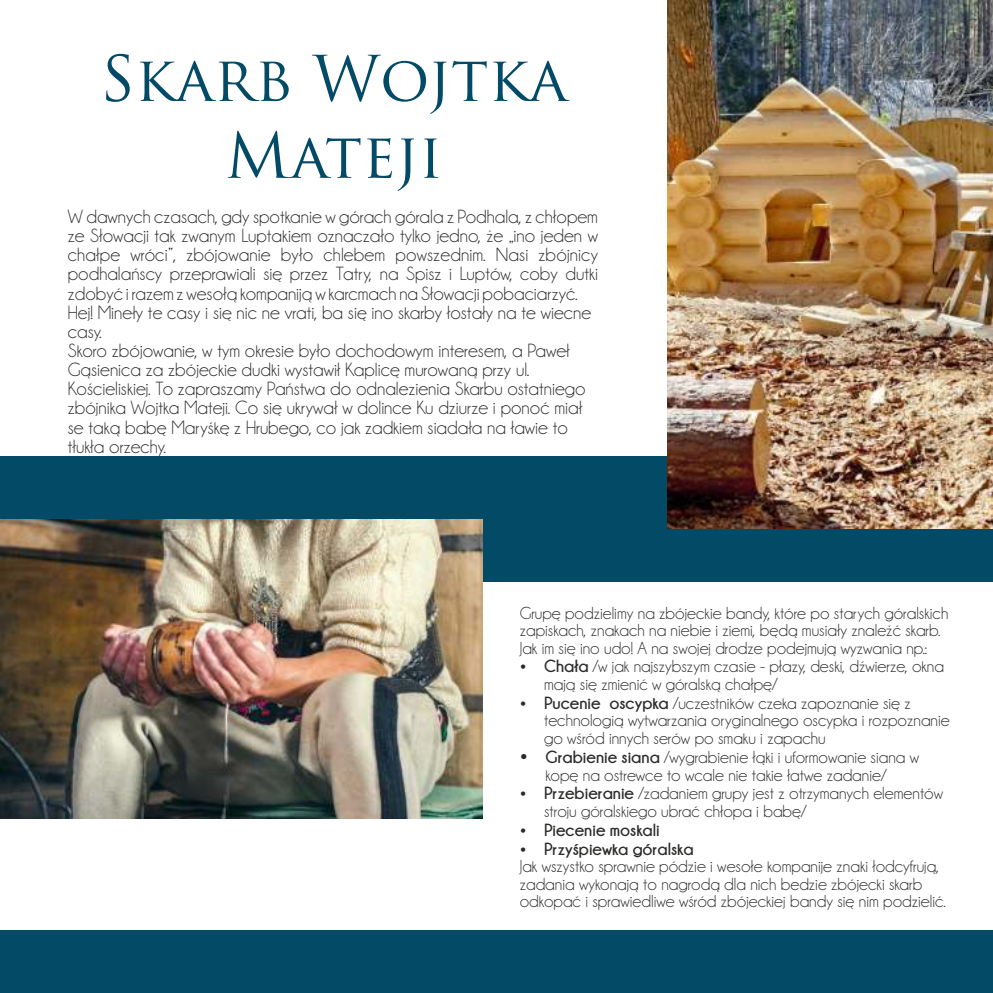
<style>
.page{position:relative;width:993px;height:993px;background:#fff}
.page>*{position:absolute;margin:0;border:0;box-sizing:border-box;transform-origin:0 0}
.t1{font:61.25px/76.8px "Trajan Pro";color:#024a66;text-align:center}
.t2{font:19.25px/19.1px "Champagne&Limousines";color:#2b2a29}
.t3{font:17.5px/17.5px "Champagne&Limousines";color:#2b2a29}
.t4{font:700 17.5px "Champagne&Limousines";color:#2b2a29}
.s1{font-weight:700}
</style>
<div class="page">
<div style="left:0;top:456px;width:992px;height:126px;background:#024a66"></div>
<img style="left:0;top:519px;width:483px;height:299px">
<img style="left:667px;top:0;width:325px;height:528px">
<div style="left:0;top:929px;width:992px;height:63px;background:#024a66"></div>
<h1 class="t1" style="left:100px;top:47px;width:468px">Skarb Wojtka<br>Mateji</h1>
<p class="t2" style="left:68px;top:208px;width:531px">W dawnych czasach, gdy spotkanie w górach górala z Podhala, z chłopem ze Słowacji tak zwanym Luptakiem oznaczało tylko jedno, że „ino jeden w chałpe wróci”, zbójowanie było chlebem powszednim. Nasi zbójnicy podhalańscy przeprawiali się przez Tatry, na Spisz i Luptów, coby dutki zdobyć i razem z wesołą kompaniją w karcmach na Słowacji pobaciarzyć.<br>Hej! Mineły te casy i się nic ne vrati, ba się ino skarby łostały na te wiecne casy.<br>Skoro zbójowanie, w tym okresie było dochodowym interesem, a Paweł Gąsienica za zbójeckie dudki wystawił Kaplicę murowaną przy ul.<br>Kościeliskiej. To zapraszamy Państwa do odnalezienia Skarbu ostatniego zbójnika Wojtka Mateji. Co się ukrywał w dolince Ku dziurze i ponoć miał se taką babę Maryśkę z Hrubego, co jak zadkiem siadała na ławie to tłukła orzechy.</p>
<p class="t3" style="left:519px;top:605px;width:430px">Grupę podzielimy na zbójeckie bandy, które po starych góralskich zapiskach, znakach na niebie i ziemi, będą musiały znaleźć skarb.<br>Jak im się ino udo! A na swojej drodze podejmują wyzwania np.:</p>
<p class="t3" style="left:544px;top:658px;width:401px;text-indent:-24px">• <span class="s1">Chała</span> /w jak najszybszym czasie - płazy, deski, dźwierze, okna mają się zmienić w góralską chałpę/</p>
<p class="t3" style="left:544px;top:695px;width:407px;text-indent:-24px">• <span class="s1">Pucenie oscypka</span> /uczestników czeka zapoznanie się z technologią wytwarzania oryginalnego oscypka i rozpoznanie go wśród innych serów po smaku i zapachu</p>
<p class="t3" style="left:519px;top:748px;width:401px;line-height:18.4px;text-align:center">• <span class="s1">Grabienie siana</span> /wygrabienie łąki i uformowanie siana w kopę na ostrewce to wcale nie takie łatwe zadanie/</p>
<p class="t3" style="left:544px;top:785px;width:400px;text-indent:-24px">• <span class="s1">Przebieranie</span> /zadaniem grupy jest z otrzymanych elementów stroju góralskiego ubrać chłopa i babę/</p>
<p class="t4" style="left:519px;top:823px;width:141px">• Piecenie moskali</p>
<p class="t3" style="left:519px;top:841px;width:427px">• <span class="s1">Przyśpiewka góralska<br></span>Jak wszystko sprawnie pódzie i wesołe kompanije znaki łodcyfrują, zadania wykonają to nagrodą dla nich bedzie zbójecki skarb odkopać i sprawiedliwe wśród zbójeckiej bandy się nim podzielić.</p>
</div>
